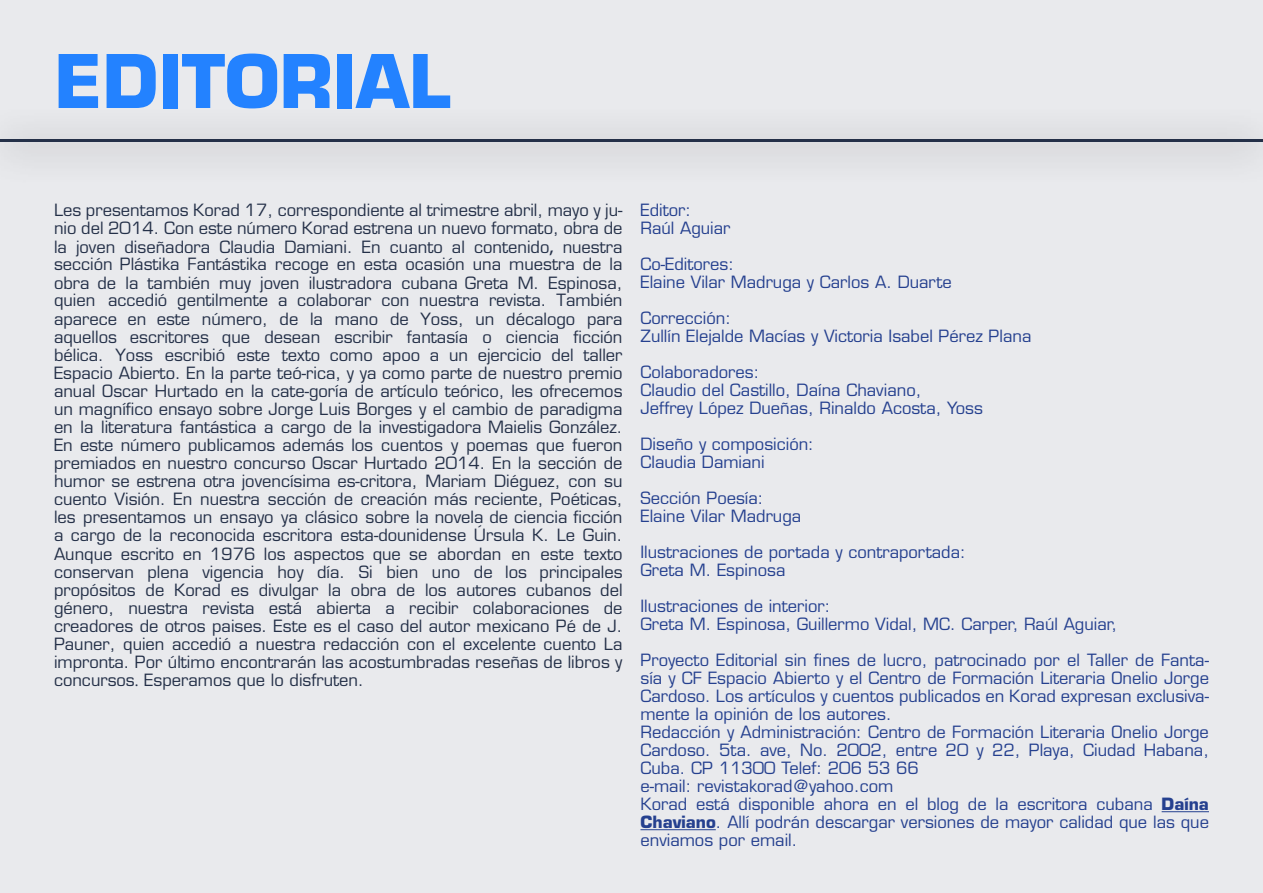
<style>
.page{position:relative;width:1263px;height:893px;background:#e9eaed}
.page>*{position:absolute;margin:0;border:0;box-sizing:border-box;transform-origin:0 0}
.título{font:700 72px "Eurostile LT Std";color:#2382ff}
.cuerpo_de_texto{font:16.5px/18.1px "Eurostile LT Std";color:#243048;text-align:justify}
.cuerpo_de_texto-2{font:16.5px/18px "Eurostile LT Std";color:#25408f;text-align:justify}
.s1{font-family:"Adobe Heiti Std"}
.s2{font-family:"Minion Pro"}
.s3{font-weight:700}
</style>
<div class="page">
<div style="left:0;top:105px;width:1263px;height:80px;background:#e2e3e6"></div>
<hr style="left:0;top:139px;width:1263px;height:3px;background:#243048">
<hr style="left:1161px;top:811px;width:48px;height:1px;background:#25408f">
<hr style="left:640px;top:829px;width:76px;height:1px;background:#25408f">
<p class="título" style="left:54px;top:37px;width:399px">EDITORIAL</p>
<p class="cuerpo_de_texto" style="left:54px;top:201px;width:570px;line-height:18.6px">Les presentamos Korad 17, correspondiente al trimestre abril, mayo y ju&shy;nio del 2014. Con este número Korad estrena un nuevo formato, obra de la joven diseñadora Claudia Damiani. En cuanto al contenido<span class="s1">,</span> nuestra</p>
<p class="cuerpo_de_texto" style="left:54px;top:255px;width:570px;line-height:19px">sección Plástika Fantástika recoge en esta ocasión una muestra de la obra de la también muy joven ilustradora cubana Greta M. Espinosa,</p>
<p class="cuerpo_de_texto" style="left:54px;top:291px;width:570px">quien accedió gentilmente a colaborar con nuestra revista. También aparece en este número, de la mano de Yoss, un décalogo para aquellos escritores que desean escribir fantasía o ciencia ficción bélica. Yoss escribió este texto como apoo a un ejercicio del taller Espacio Abierto. En la parte teó-rica, y ya como parte de nuestro premio anual Oscar Hurtado en la cate-goría de artículo teórico, les ofrecemos un magnífico ensayo sobre Jorge Luis Borges y el cambio de paradigma en la literatura fantástica a cargo de la investigadora Maielis González.<br>En este número publicamos además los cuentos y poemas que fueron premiados en nuestro concurso Oscar Hurtado 2014. En la sección de humor se estrena otra jovencísima es-critora, Mariam Diéguez, con su cuento Visión. En nuestra sección de creación más reciente, Poéticas, les presentamos un ensayo ya clásico sobre la novela de ciencia ficción a cargo de la reconocida escritora esta-dounidense Úrsula K. Le Guin.<br>Aunque escrito en 1976 los aspectos que se abordan en este texto conservan plena vigencia hoy día. Si bien uno de los principales propósitos de Korad es divulgar la obra de los autores cubanos del género, nuestra revista está abierta a recibir colaboraciones de creadores de otros paises. Este es el caso del autor mexicano Pé de J.<br>Pauner, quien accedió a nuestra redacción con el excelente cuento La impronta. Por último encontrarán las acostumbradas reseñas de libros y concursos<span class="s2">.</span> Esperamos que lo disfruten.</p>
<p class="cuerpo_de_texto-2" style="left:640px;top:201px;width:52px">Editor:</p>
<p class="cuerpo_de_texto-2" style="left:640px;top:219px;width:92px">Raúl Aguiar</p>
<p class="cuerpo_de_texto-2" style="left:640px;top:255px;width:95px">Co-Editores:</p>
<p class="cuerpo_de_texto-2" style="left:640px;top:273px;width:313px">Elaine Vilar Madruga y Carlos A. Duarte</p>
<p class="cuerpo_de_texto-2" style="left:640px;top:309px;width:92px">Corrección:</p>
<p class="cuerpo_de_texto-2" style="left:640px;top:327px;width:392px">Zullín Elejalde Macías y Victoria Isabel Pérez Plana</p>
<p class="cuerpo_de_texto-2" style="left:640px;top:363px;width:120px">Colaboradores:</p>
<p class="cuerpo_de_texto-2" style="left:640px;top:381px;width:282px">Claudio del Castillo, Daína Chaviano,</p>
<p class="cuerpo_de_texto-2" style="left:640px;top:399px;width:344px">Jeffrey López Dueñas, Rinaldo Acosta, Yoss</p>
<p class="cuerpo_de_texto-2" style="left:640px;top:435px;width:175px">Diseño y composición:<br>Claudia Damiani</p>
<p class="cuerpo_de_texto-2" style="left:640px;top:489px;width:125px">Sección Poesía:</p>
<p class="cuerpo_de_texto-2" style="left:640px;top:507px;width:162px">Elaine Vilar Madruga</p>
<p class="cuerpo_de_texto-2" style="left:640px;top:543px;width:327px">Ilustraciones de portada y contraportada:</p>
<p class="cuerpo_de_texto-2" style="left:640px;top:561px;width:146px">Greta M. Espinosa</p>
<p class="cuerpo_de_texto-2" style="left:640px;top:597px;width:191px">Ilustraciones de interior:</p>
<p class="cuerpo_de_texto-2" style="left:640px;top:615px;width:478px">Greta M. Espinosa, Guillermo Vidal, MC. Carper, Raúl Aguiar,</p>
<p class="cuerpo_de_texto-2" style="left:640px;top:651px;width:570px">Proyecto Editorial sin fines de lucro, patrocinado por el Taller de Fanta&shy;sía y CF Espacio Abierto y el Centro de Formación Literaria Onelio Jorge Cardoso. Los artículos y cuentos publicados en Korad expresan exclusiva&shy;mente la opinión de los autores.</p>
<p class="cuerpo_de_texto-2" style="left:640px;top:723px;width:570px">Redacción y Administración: Centro de Formación Literaria Onelio Jorge Cardoso. 5ta. ave, No. 2002, entre 20 y 22, Playa, Ciudad Habana, Cuba. CP 11300 Telef: 206 53 66</p>
<p class="cuerpo_de_texto-2" style="left:640px;top:777px;width:254px">e-mail: revistakorad@yahoo.com</p>
<p class="cuerpo_de_texto-2" style="left:640px;top:795px;width:570px">Korad está disponible ahora en el blog de la escritora cubana <span class="s3">Daína Chaviano</span>. Allí podrán descargar versiones de mayor calidad que las que enviamos por email.</p>
</div>
